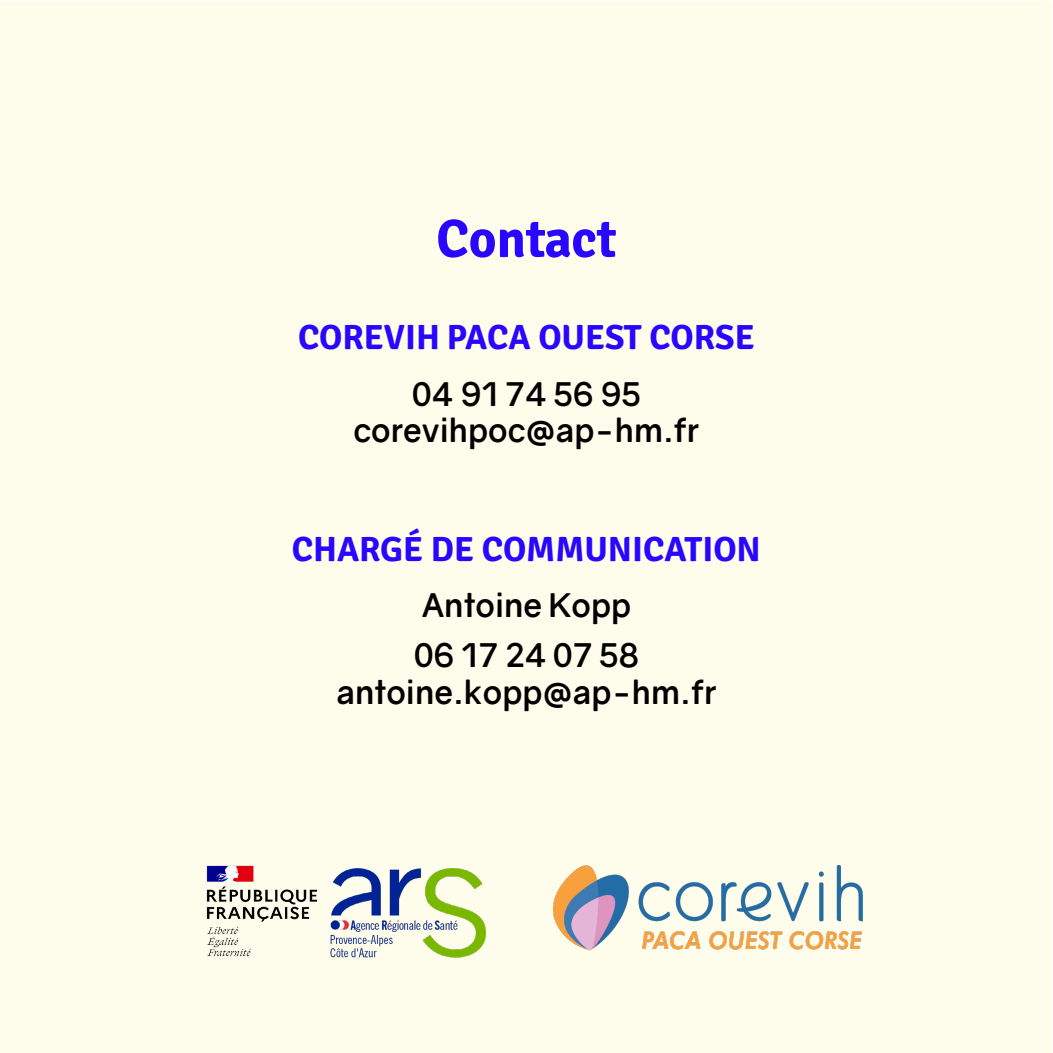
<style>
.page{position:relative;width:1053px;height:1053px;background:#fff}
.page>*{position:absolute;margin:0;border:0;box-sizing:border-box;transform-origin:0 0}
.t1{font:700 53.75px "Signika";letter-spacing:-.005em;color:#2906ff}
.t2{font:700 35px "Signika";color:#2906ff}
.t3{font:700 32.5px/36.2px "Gravity";color:#000;text-align:center}
</style>
<div class="page">
<img style="left:0;top:452px;width:1px;height:485px">
<div style="left:1px;top:1px;width:1051px;height:1051px;background:#fefcea"></div>
<img style="left:553px;top:865px;width:309px;height:86px">
<img style="left:334px;top:868px;width:151px;height:90px">
<img style="left:206px;top:865px;width:128px;height:93px">
<h1 class="t1" style="left:436px;top:200px;width:182px">Contact</h1>
<p class="t2" style="left:298px;top:312px;width:458px">COREVIH PACA OUEST CORSE</p>
<p class="t3" style="left:353px;top:376px;width:347px">04 91 74 56 95 corevihpoc@ap-hm.fr</p>
<p class="t2" style="left:292px;top:524px;width:470px">CHARGÉ DE COMMUNICATION</p>
<p class="t3" style="left:414px;top:580px;width:227px;line-height:50px;text-align:left">Antoine Kopp<br>06 17 24 07 58</p>
<p class="t3" style="left:336px;top:673px;width:381px">antoine.kopp@ap-hm.fr</p>
</div>
